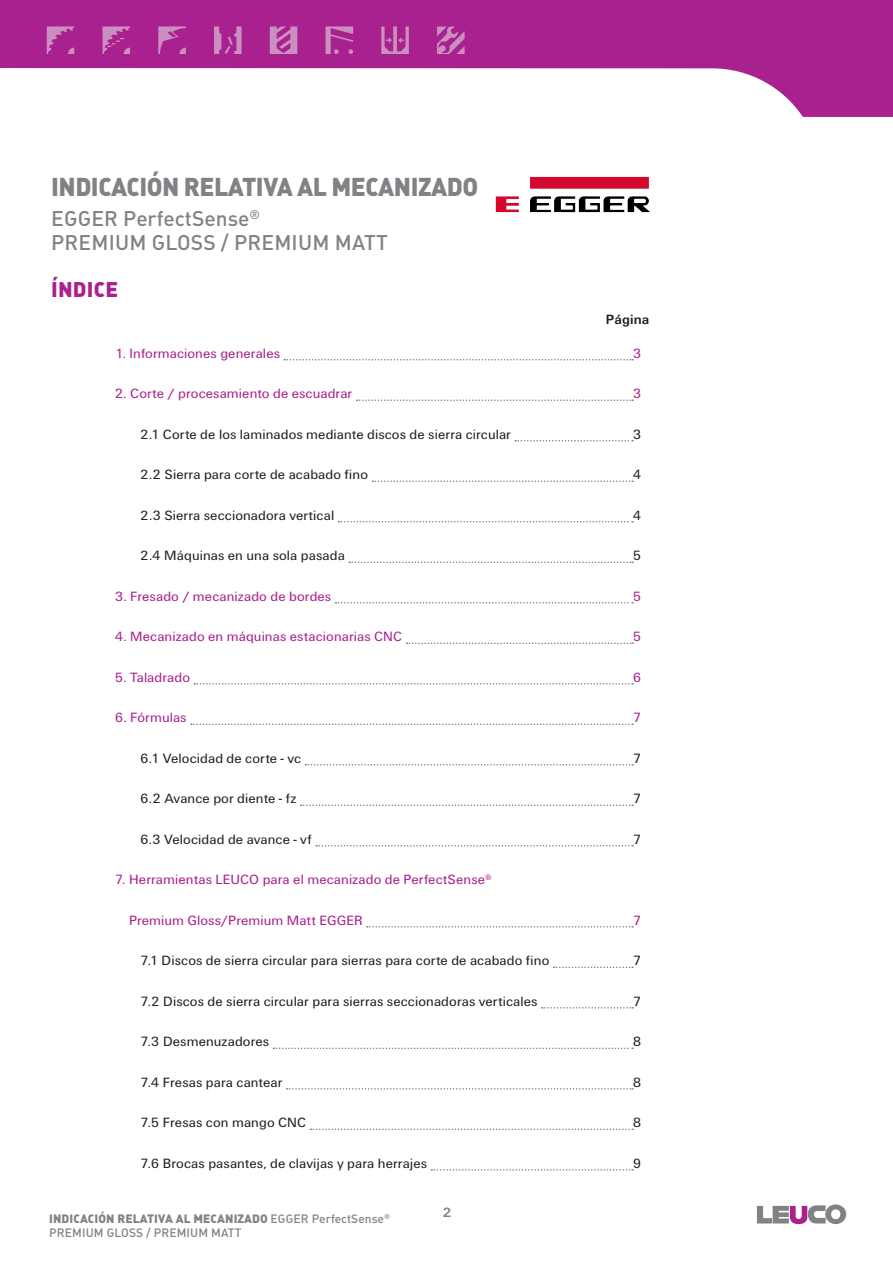
<style>
.page{position:relative;width:893px;height:1263px;background:#fff}
.page>*{position:absolute;margin:0;border:0;box-sizing:border-box;transform-origin:0 0}
.t1{font:900 25.5px "DIN Pro";letter-spacing:-.02em;color:#808285}
.t2{font:500 21px/24px "DIN Pro";letter-spacing:.01em;color:#808285}
.t3{font:900 21px "DIN Pro";letter-spacing:.01em;color:#a9218e}
.t4{font:13.95px "LEUCO UN";letter-spacing:.01em;color:#231f20}
.t5{font:13.95px "LEUCO UN";letter-spacing:.01em;color:#a9218e}
.t6{font:700 13.95px "LEUCO UN";letter-spacing:.01em;color:#231f20}
.t7{font:700 13.95px "LEUCO UN";color:#808285}
.t8{font:500 12px/13.5px "DIN Pro";letter-spacing:.01em;color:#808285}
.s1{font-weight:900}
</style>
<div class="page">
<svg style="left:0;top:0;width:893px;height:117px;fill:#a9218e"></svg>
<svg style="left:326px;top:26px;width:27px;height:28px"></svg>
<svg style="left:214px;top:26px;width:28px;height:28px"></svg>
<svg style="left:47px;top:26px;width:27px;height:28px"></svg>
<svg style="left:103px;top:26px;width:27px;height:28px"></svg>
<svg style="left:437px;top:26px;width:28px;height:28px"></svg>
<svg style="left:158px;top:26px;width:28px;height:28px"></svg>
<svg style="left:270px;top:26px;width:27px;height:28px"></svg>
<svg style="left:381px;top:26px;width:28px;height:28px"></svg>
<svg style="left:757px;top:1204px;width:89px;height:20px"></svg>
<svg style="left:284px;top:359px;width:349px;height:1px"></svg>
<svg style="left:357px;top:399px;width:276px;height:2px"></svg>
<svg style="left:515px;top:440px;width:118px;height:1px"></svg>
<svg style="left:372px;top:480px;width:261px;height:2px"></svg>
<svg style="left:338px;top:521px;width:295px;height:1px"></svg>
<svg style="left:349px;top:561px;width:284px;height:2px"></svg>
<svg style="left:336px;top:602px;width:297px;height:1px"></svg>
<svg style="left:406px;top:642px;width:227px;height:2px"></svg>
<svg style="left:194px;top:683px;width:439px;height:1px"></svg>
<svg style="left:191px;top:723px;width:442px;height:2px"></svg>
<svg style="left:305px;top:764px;width:328px;height:1px"></svg>
<svg style="left:301px;top:804px;width:332px;height:2px"></svg>
<svg style="left:316px;top:845px;width:317px;height:1px"></svg>
<svg style="left:367px;top:926px;width:266px;height:1px"></svg>
<svg style="left:554px;top:966px;width:79px;height:2px"></svg>
<svg style="left:542px;top:1007px;width:91px;height:1px"></svg>
<svg style="left:273px;top:1047px;width:360px;height:2px"></svg>
<svg style="left:287px;top:1088px;width:346px;height:1px"></svg>
<svg style="left:310px;top:1128px;width:323px;height:2px"></svg>
<svg style="left:431px;top:1169px;width:202px;height:1px"></svg>
<img style="left:495px;top:176px;width:155px;height:37px">
<h1 class="t1" style="left:51px;top:169px;width:428px">INDICACIÓN RELATIVA AL MECANIZADO</h1>
<h2 class="t2" style="left:51px;top:205px;width:338px">EGGER PerfectSense<sup>®<br></sup>PREMIUM GLOSS / PREMIUM MATT</h2>
<h2 class="t3" style="left:51px;top:275px;width:69px">ÍNDICE</h2>
<p class="t6" style="left:606px;top:312px;width:45px">Página</p>
<p class="t5" style="left:115px;top:345px;width:167px">1. Informaciones generales</p>
<p class="t5" style="left:633px;top:345px;width:10px">3</p>
<p class="t5" style="left:115px;top:386px;width:239px">2. Corte / procesamiento de escuadrar</p>
<p class="t5" style="left:633px;top:386px;width:10px">3</p>
<p class="t4" style="left:140px;top:426px;width:372px">2.1 Corte de los laminados mediante discos de sierra circular</p>
<p class="t4" style="left:633px;top:426px;width:10px">3</p>
<p class="t4" style="left:140px;top:467px;width:229px">2.2 Sierra para corte de acabado fino</p>
<p class="t4" style="left:633px;top:467px;width:10px">4</p>
<p class="t4" style="left:140px;top:507px;width:195px">2.3 Sierra seccionadora vertical</p>
<p class="t4" style="left:633px;top:507px;width:10px">4</p>
<p class="t4" style="left:140px;top:548px;width:206px">2.4 Máquinas en una sola pasada</p>
<p class="t4" style="left:633px;top:548px;width:10px">5</p>
<p class="t5" style="left:115px;top:588px;width:218px">3. Fresado / mecanizado de bordes</p>
<p class="t5" style="left:633px;top:588px;width:10px">5</p>
<p class="t5" style="left:115px;top:629px;width:289px">4. Mecanizado en máquinas estacionarias CNC</p>
<p class="t5" style="left:633px;top:629px;width:10px">5</p>
<p class="t5" style="left:115px;top:669px;width:77px">5. Taladrado</p>
<p class="t5" style="left:633px;top:669px;width:10px">6</p>
<p class="t5" style="left:115px;top:710px;width:73px">6. Fórmulas</p>
<p class="t5" style="left:633px;top:710px;width:10px">7</p>
<p class="t4" style="left:140px;top:750px;width:162px">6.1 Velocidad de corte - vc</p>
<p class="t4" style="left:633px;top:750px;width:10px">7</p>
<p class="t4" style="left:140px;top:791px;width:158px">6.2 Avance por diente - fz</p>
<p class="t4" style="left:633px;top:791px;width:10px">7</p>
<p class="t4" style="left:140px;top:831px;width:173px">6.3 Velocidad de avance - vf</p>
<p class="t4" style="left:633px;top:831px;width:10px">7</p>
<p class="t5" style="left:115px;top:872px;width:378px">7. Herramientas LEUCO para el mecanizado de PerfectSense<sup>®</sup></p>
<p class="t5" style="left:129px;top:912px;width:235px">Premium Gloss/Premium Matt EGGER</p>
<p class="t5" style="left:633px;top:912px;width:10px">7</p>
<p class="t4" style="left:140px;top:953px;width:410px">7.1 Discos de sierra circular para sierras para corte de acabado fino</p>
<p class="t4" style="left:633px;top:953px;width:10px">7</p>
<p class="t4" style="left:140px;top:993px;width:399px">7.2 Discos de sierra circular para sierras seccionadoras verticales</p>
<p class="t4" style="left:633px;top:993px;width:10px">7</p>
<p class="t4" style="left:140px;top:1034px;width:130px">7.3 Desmenuzadores</p>
<p class="t4" style="left:633px;top:1034px;width:10px">8</p>
<p class="t4" style="left:140px;top:1074px;width:144px">7.4 Fresas para cantear</p>
<p class="t4" style="left:633px;top:1074px;width:10px">8</p>
<p class="t4" style="left:140px;top:1115px;width:167px">7.5 Fresas con mango CNC</p>
<p class="t4" style="left:633px;top:1115px;width:10px">8</p>
<p class="t4" style="left:140px;top:1155px;width:288px">7.6 Brocas pasantes, de clavijas y para herrajes</p>
<p class="t4" style="left:633px;top:1155px;width:10px">9</p>
<p class="t8" style="left:49px;top:1212px;width:342px"><span class="s1">INDICACIÓN RELATIVA AL MECANIZADO</span> EGGER PerfectSense<sup>®<br></sup>PREMIUM GLOSS / PREMIUM MATT</p>
<p class="t7" style="left:443px;top:1204px;width:10px">2</p>
</div>
